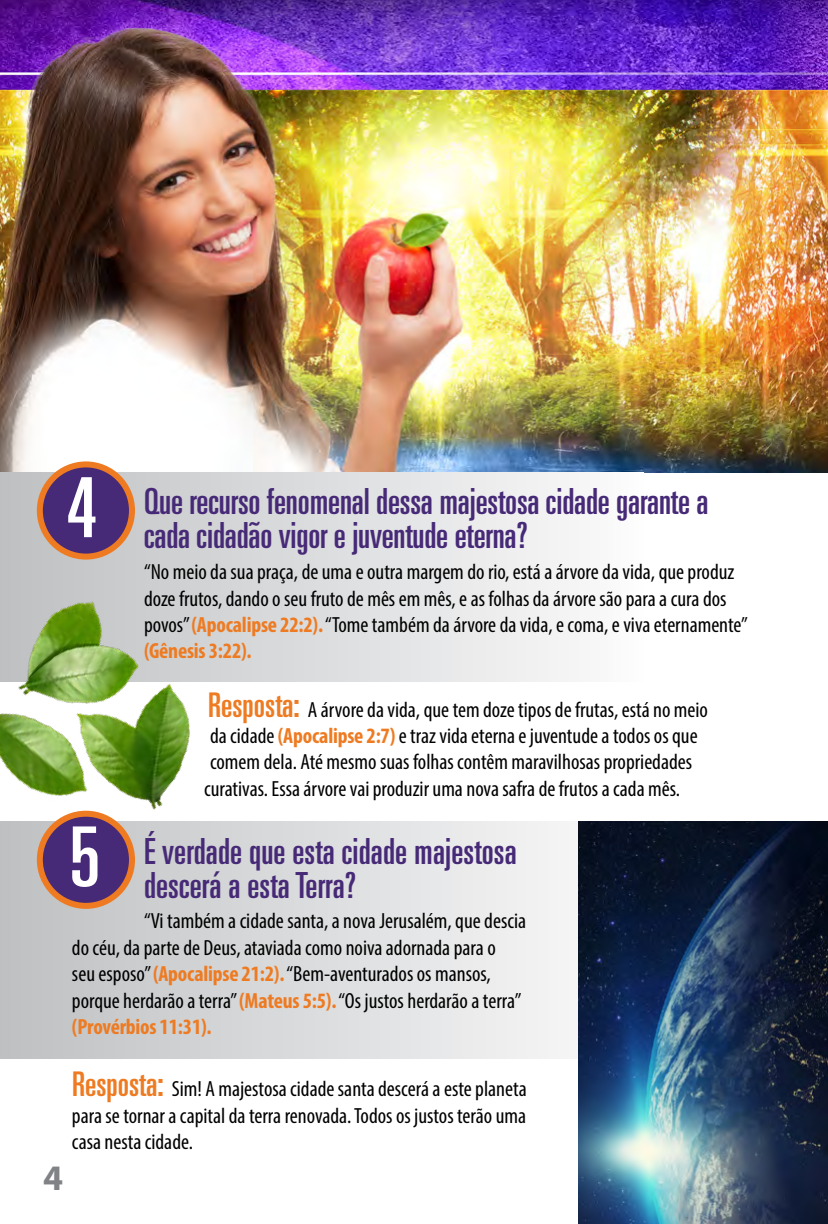
<style>
.page{position:relative;width:828px;height:1224px;background:#fff}
.page>*{position:absolute;margin:0;border:0;box-sizing:border-box;transform-origin:0 0}
.t1{font:ultra-condensed 83px "Univers";color:#fff}
.t2{font:ultra-condensed 36px/34px "Univers";letter-spacing:-.005em;color:#472a77}
.t3{font:700 36px "Myriad Pro";color:#808285}
.t4{font:condensed 22px/26.4px "Myriad Pro";color:#000}
.s1{font-weight:700;color:#ee7b22}
.s2{font-family:"Univers";font-stretch:ultra-condensed;font-size:34px;color:#ee7b22}
</style>
<div class="page">
<svg style="left:0;top:822px;width:579px;height:237px;background:#dbdcdd"></svg>
<svg style="left:40px;top:814px;width:92px;height:92px"></svg>
<div style="left:37px;top:811px;width:98px;height:98px;border:6px solid #ee7b22;border-radius:50%"></div>
<img style="left:579px;top:821px;width:249px;height:403px">
<img style="left:0;top:0;width:828px;height:29px">
<img style="left:0;top:29px;width:828px;height:443px">
<div style="left:0;top:472px;width:644px;height:209px;background:linear-gradient(to right,#bfbcba,#fbfdff)"></div>
<div style="left:40px;top:464px;width:92px;height:93px;background:#472a77;border-radius:50%"></div>
<div style="left:37px;top:461px;width:98px;height:99px;border:6px solid #ee7b22;border-radius:50%"></div>
<img style="left:0;top:569px;width:247px;height:313px">
<h1 class="t1" style="left:66px;top:460px;width:32px">4</h1>
<h2 class="t2" style="left:144px;top:484px;width:566px">Que recurso fenomenal dessa majestosa cidade garante a cada cidadão vigor e juventude eterna?</h2>
<p class="t4" style="left:144px;top:558px;width:605px">“No meio da sua praça, de uma e outra margem do rio, está a árvore da vida, que produz doze frutos, dando o seu fruto de mês em mês, e as folhas da árvore são para a cura dos povos” <span class="s1">(Apocalipse 22:2).</span> “Tome também da árvore da vida, e coma, e viva eternamente” <span class="s1">(Gênesis 3:22).</span></p>
<p class="t4" style="left:204px;top:696px;width:505px"><span class="s2">Resposta:</span> A árvore da vida, que tem doze tipos de frutas, está no meio da cidade <span class="s1">(Apocalipse 2:7)</span> e traz vida eterna e juventude a todos os que comem dela. Até mesmo suas folhas contêm maravilhosas propriedades curativas. Essa árvore vai produzir uma nova safra de frutos a cada mês.</p>
<h1 class="t1" style="left:69px;top:810px;width:32px">5</h1>
<h2 class="t2" style="left:144px;top:834px;width:374px">É verdade que esta cidade majestosa descerá a esta Terra?</h2>
<p class="t4" style="left:72px;top:908px;width:456px;text-indent:72px">“Vi também a cidade santa, a nova Jerusalém, que descia do céu, da parte de Deus, ataviada como noiva adornada para o<br>seu esposo” <span class="s1">(Apocalipse 21:2).</span> “Bem-aventurados os mansos, porque herdarão a terra” <span class="s1">(Mateus 5:5).</span> “Os justos herdarão a terra” <span class="s1">(Provérbios 11:31).</span></p>
<h2 class="t3" style="left:43px;top:1155px;width:21px">4</h2>
<p class="t4" style="left:72px;top:1075px;width:456px;text-align:justify"><span class="s2">Resposta:</span> Sim! A majestosa cidade santa descerá a este planeta para se tornar a capital da terra renovada. Todos os justos terão uma casa nesta cidade.</p>
</div>
